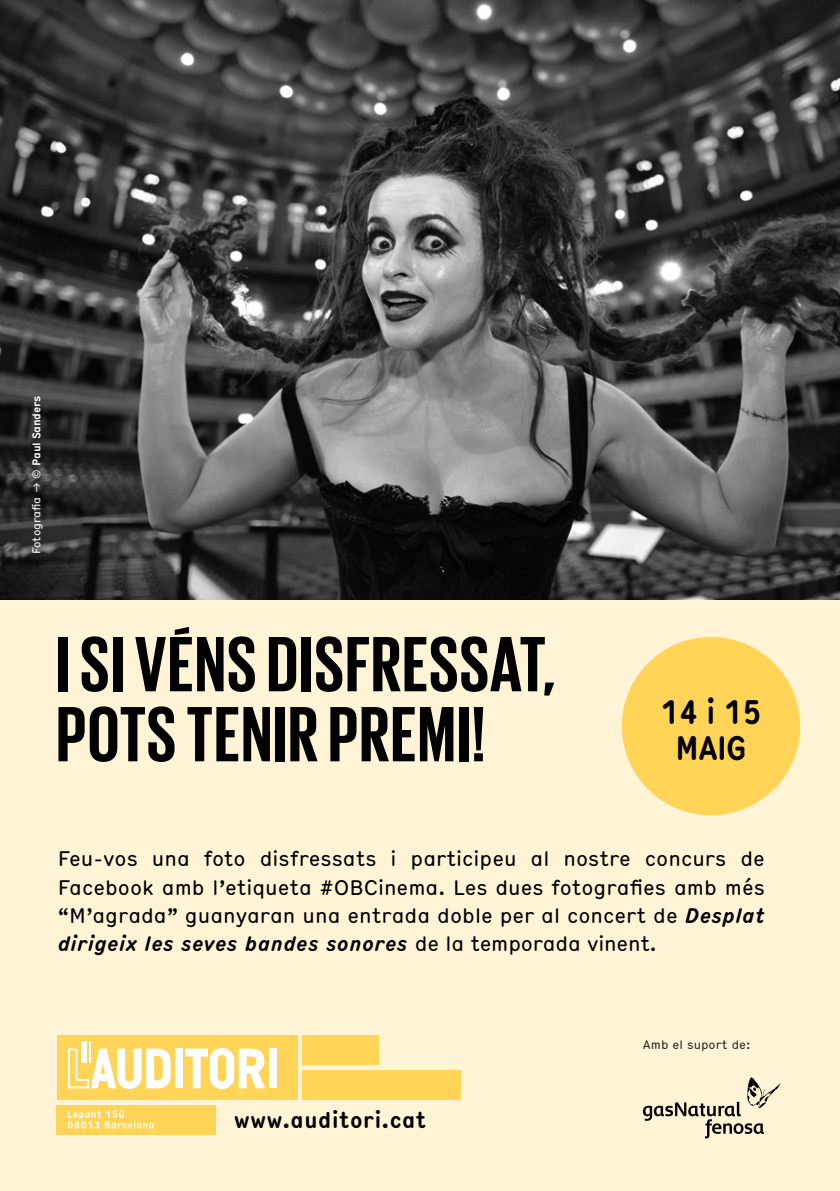
<style>
.page{position:relative;width:840px;height:1191px;background:#fff}
.page>*{position:absolute;margin:0;border:0;box-sizing:border-box;transform-origin:0 0}
.t1{font:700 80px "Giorgio Sans";letter-spacing:.02em;color:#000}
.t2{font:700 condensed 33px/35.6px "Hermes";color:#000;scale:.9 1}
.t3{font:700 condensed 22.2px "Hermes";color:#000}
.t4{font:condensed 20.4px/28.2px "Hermes";color:#000;text-align:justify}
.t5{font:condensed 12px "Hermes";color:#292829}
.t6{font:condensed 11px "Hermes";letter-spacing:-.01em;color:#fff}
.s1{font-weight:700}
.s2{font-weight:700;font-style:italic}
</style>
<div class="page">
<div style="left:0;top:598px;width:839px;height:593px;background:#fff4d5"></div>
<img style="left:0;top:0;width:839px;height:599px">
<div style="left:621px;top:637px;width:178px;height:178px;background:#ffd457;border-radius:50%"></div>
<div style="left:57px;top:1104px;width:159px;height:30px;background:#ffd457"></div>
<div style="left:302px;top:1035px;width:77px;height:30px;background:#ffd457"></div>
<div style="left:57px;top:1035px;width:240px;height:64px;background:#ffd457"></div>
<hr style="left:89px;top:1041px;width:2px;height:21px;background:#fff">
<div style="left:81px;top:1041px;width:6px;height:21px;background:#fff"></div>
<svg style="left:68px;top:1048px;width:102px;height:41px"></svg>
<div style="left:175px;top:1048px;width:8px;height:40px;background:#fff"></div>
<svg style="left:185px;top:1048px;width:80px;height:41px"></svg>
<div style="left:268px;top:1048px;width:8px;height:40px;background:#fff"></div>
<svg style="left:68px;top:1110px;width:85px;height:18px"></svg>
<div style="left:302px;top:1070px;width:159px;height:29px;background:#ffd457"></div>
<svg style="left:643px;top:1077px;width:137px;height:61px"></svg>
<p class="t6" style="left:28px;top:554px;width:160px;rotate:-90deg">Fotografia → © <span class="s1">paul sanders</span></p>
<h1 class="t1" style="left:56px;top:624px;width:375px">I SI VÉNS DISFRESSAT</h1>
<h1 class="t1" style="left:542px;top:624px;width:15px">,</h1>
<h1 class="t1" style="left:56px;top:694px;width:430px">POTS TENIR PREMI!</h1>
<h2 class="t2" style="left:675px;top:692px;width:98px;text-indent:-15px">14 i 15<br>MAIG</h2>
<p class="t4" style="left:58px;top:843px;width:708px">Feu-vos una foto disfressats i participeu al nostre concurs de Facebook amb l’etiqueta #OBCinema. Les dues fotografies amb més “M’agrada” guanyaran una entrada doble per al concert de <span class="s2">Desplat dirigeix les seves bandes sonores</span> de la temporada vinent.</p>
<p class="t3" style="left:234px;top:1103px;width:194px">www.auditori.cat</p>
<p class="t5" style="left:642px;top:1035px;width:109px">Amb el suport de:</p>
</div>
